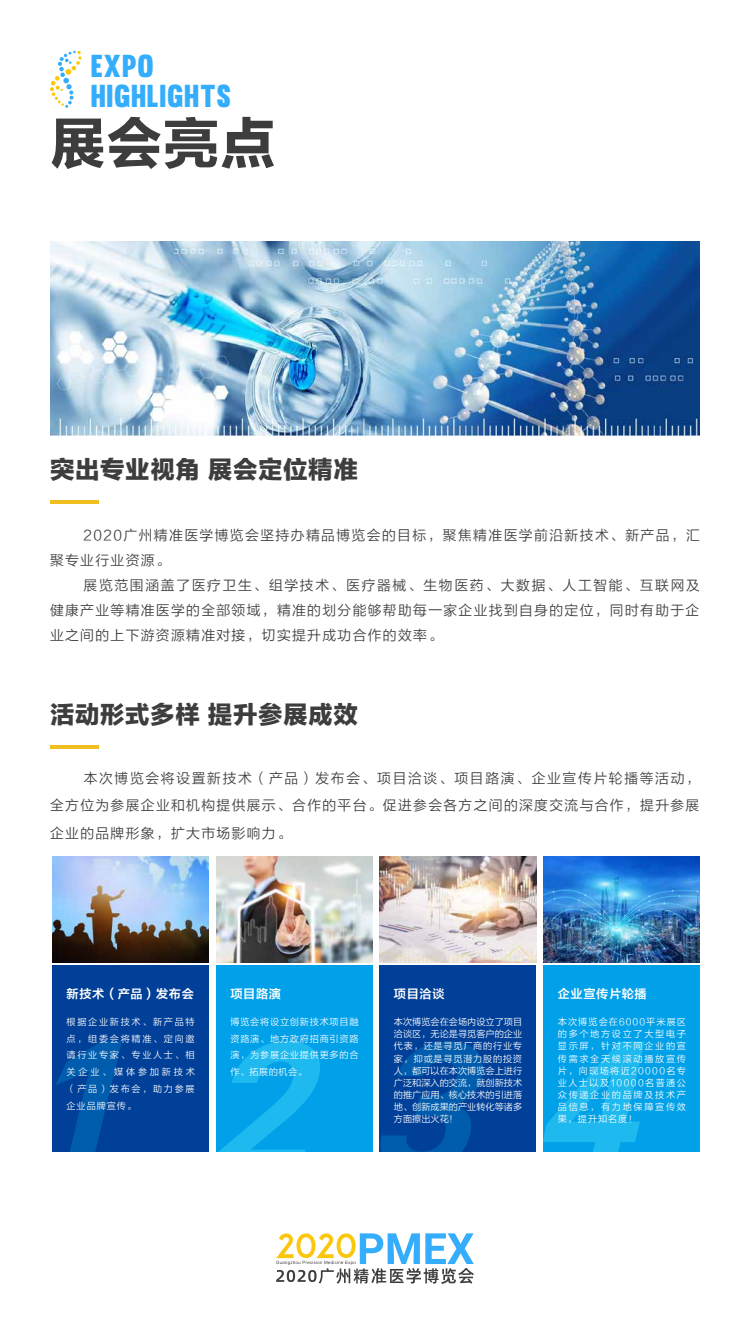
<style>
.page{position:relative;width:750px;height:1334px;background:#fff}
.page>*{position:absolute;margin:0;border:0;box-sizing:border-box;transform-origin:0 0}
.t1{font:55.3px "FZLTDHJW GB1 0";color:#3d3d3d}
.t2{font:31.1px/30.4px "Muro";letter-spacing:.025em;color:#34adfd}
.t3{font:24.5px "FZLTTHK GBK1 0";letter-spacing:.025em;color:#3d3d3d}
.t4{font:13.8px/25px "FZLTXIHJW GB1 0";letter-spacing:.1em;color:#3d3d3d;text-align:justify}
.t5{font:12.2px "FZLTZCHK GBK1 0";letter-spacing:.05em;color:#fff}
.t6{font:9.1px/12.2px "FZLTXIHJW GB1 0";letter-spacing:.1em;color:#fff;text-align:justify}
</style>
<div class="page">
<img style="left:50px;top:242px;width:650px;height:194px">
<svg style="left:50px;top:51px;width:31px;height:57px"></svg>
<svg style="left:276px;top:1233px;width:198px;height:51px"></svg>
<hr style="left:50px;top:501px;width:49px;height:3px;background:#f0bf1f">
<hr style="left:50px;top:745px;width:49px;height:3px;background:#f0bf1f">
<div style="left:544px;top:965px;width:156px;height:187px;background:#00a1e9"></div>
<div style="left:380px;top:965px;width:156px;height:187px;background:#004098"></div>
<div style="left:216px;top:965px;width:157px;height:187px;background:#00a1e9"></div>
<div style="left:52px;top:965px;width:157px;height:187px;background:#004098"></div>
<svg style="left:56px;top:1041px;width:66px;height:111px"></svg>
<svg style="left:219px;top:1041px;width:101px;height:111px"></svg>
<svg style="left:380px;top:1041px;width:103px;height:111px"></svg>
<svg style="left:544px;top:1041px;width:101px;height:111px"></svg>
<img style="left:52px;top:857px;width:157px;height:106px">
<img style="left:380px;top:857px;width:156px;height:106px">
<img style="left:216px;top:857px;width:157px;height:106px">
<img style="left:544px;top:857px;width:156px;height:106px">
<h2 class="t2" style="left:91px;top:50px;width:142px">EXPO<br>HIGHLIGHTS</h2>
<h1 class="t1" style="left:50px;top:113px;width:227px">展会亮点</h1>
<h3 class="t3" style="left:50px;top:456px;width:309px">突出专业视角 展会定位精准</h3>
<h3 class="t4" style="left:50px;top:523px;width:652px;text-indent:34px">2020广州精准医学博览会坚持办精品博览会的目标，聚焦精准医学前沿新技术、新产品，汇聚专业行业资源。</h3>
<h3 class="t4" style="left:50px;top:573px;width:651px;text-indent:34px">展览范围涵盖了医疗卫生、组学技术、医疗器械、生物医药、大数据、人工智能、互联网及健康产业等精准医学的全部领域，精准的划分能够帮助每一家企业找到自身的定位，同时有助于企业之间的上下游资源精准对接，切实提升成功合作的效率。</h3>
<h3 class="t3" style="left:50px;top:701px;width:309px">活动形式多样 提升参展成效</h3>
<h3 class="t4" style="left:50px;top:765px;width:651px;line-height:27.5px;text-indent:34px">本次博览会将设置新技术（产品）发布会、项目洽谈、项目路演、企业宣传片轮播等活动，全方位为参展企业和机构提供展示、合作的平台。促进参会各方之间的深度交流与合作，提升参展企业的品牌形象，扩大市场影响力。</h3>
<h3 class="t5" style="left:67px;top:987px;width:129px">新技术（产品）发布会</h3>
<p class="t6" style="left:67px;top:1014px;width:130px;line-height:16.8px">根据企业新技术、新产品特点，组委会将精准、定向邀请行业专家、专业人士、相关企业、媒体参加新技术（产品）发布会，助力参展企业品牌宣传。</p>
<h3 class="t5" style="left:230px;top:987px;width:52px">项目路演</h3>
<p class="t6" style="left:230px;top:1014px;width:130px;line-height:16.8px">博览会将设立创新技术项目融资路演、地方政府招商引资路演，为参展企业提供更多的合作、拓展的机会。</p>
<h3 class="t5" style="left:394px;top:987px;width:52px">项目洽谈</h3>
<p class="t6" style="left:394px;top:1016px;width:130px">本次博览会在会场内设立了项目洽谈区，无论是寻觅客户的企业代表，还是寻觅厂商的行业专家，抑或是寻觅潜力股的投资人，都可以在本次博览会上进行广泛和深入的交流，就创新技术的推广应用、核心技术的引进落地、创新成果的产业转化等诸多方面擦出火花！</p>
<h3 class="t5" style="left:558px;top:987px;width:90px">企业宣传片轮播</h3>
<p class="t6" style="left:558px;top:1016px;width:130px">本次博览会在6000平米展区的多个地方设立了大型电子显示屏，针对不同企业的宣传需求全天候滚动播放宣传片，向现场将近20000名专业人士以及10000名普通公众传递企业的品牌及技术产品信息，有力地保障宣传效果，提升知名度！</p>
</div>
